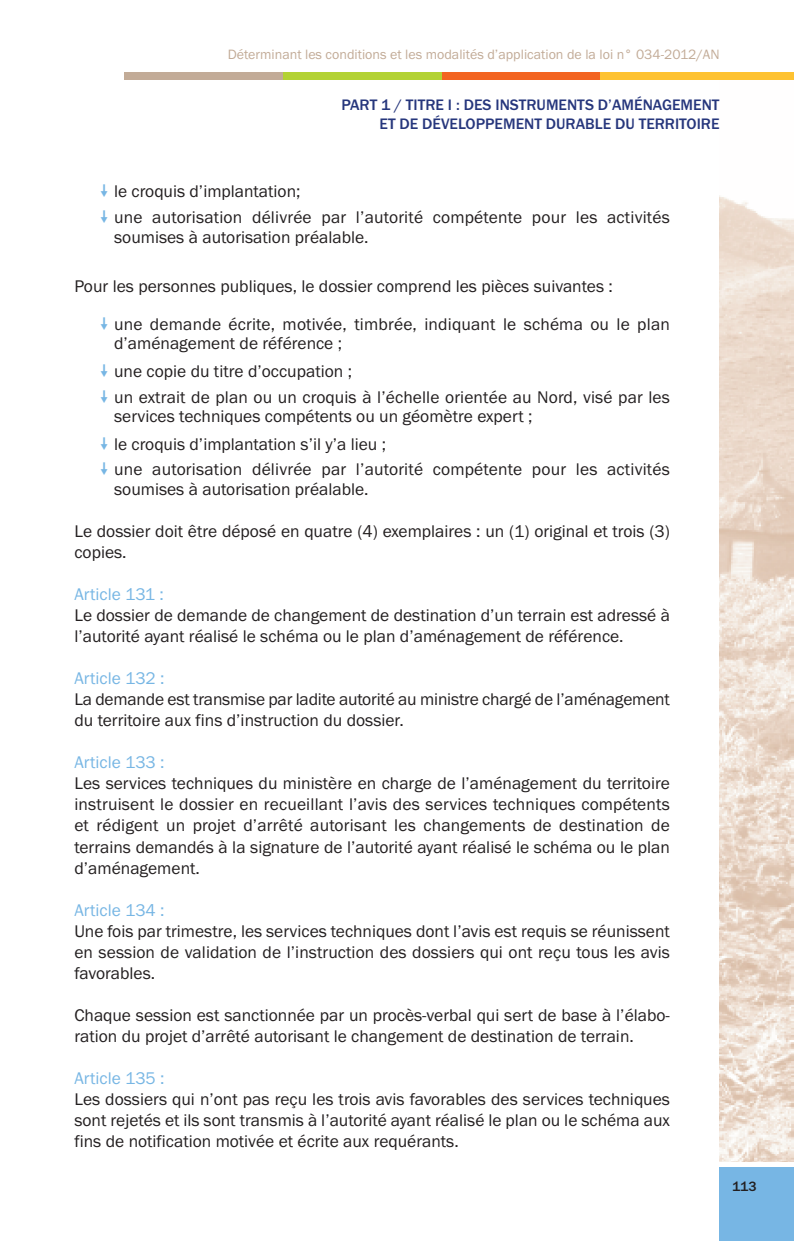
<style>
.page{position:relative;width:794px;height:1241px;background:#fff}
.page>*{position:absolute;margin:0;border:0;box-sizing:border-box;transform-origin:0 0}
.t1{font:17.5px/21px "Franklin Gothic";color:#231f20}
.t2{font:17.5px "Franklin Gothic";color:#77b6e4}
.t3{font:500 15.75px/18.9px "Franklin Gothic";color:#26367c;text-align:right}
.t4{font:14px "Franklin Gothic";color:#c2ab97}
.t5{font:500 14px "Franklin Gothic";color:#231f20}
</style>
<div class="page">
<img style="left:719px;top:79px;width:75px;height:1082px">
<div style="left:600px;top:72px;width:194px;height:7px;background:#fec231"></div>
<div style="left:441px;top:72px;width:159px;height:7px;background:#f36421"></div>
<div style="left:283px;top:72px;width:158px;height:7px;background:#b3d234"></div>
<div style="left:124px;top:72px;width:159px;height:7px;background:#c2ab97"></div>
<div style="left:719px;top:1166px;width:75px;height:74px;background:#77b6e4"></div>
<p class="t4" style="left:228px;top:46px;width:493px">Déterminant les conditions et les modalités d’application de la loi n° 034-2012/AN</p>
<p class="t3" style="left:341px;top:95px;width:380px">PART 1 / TITRE I : DES INSTRUMENTS D’AMÉNAGEMENT<br>ET DE DÉVELOPPEMENT DURABLE DU TERRITOIRE</p>
<p class="t1" style="left:114px;top:178px;width:557px;line-height:25.9px">le croquis d’implantation;<br>une autorisation délivrée par l’autorité compétente pour les activités</p>
<p class="t1" style="left:114px;top:226px;width:256px">soumises à autorisation préalable.</p>
<p class="t1" style="left:114px;top:268px;width:557px;line-height:37.1px;text-indent:-40px">Pour les personnes publiques, le dossier comprend les pièces suivantes :<br>une demande écrite, motivée, timbrée, indiquant le schéma ou le plan</p>
<p class="t1" style="left:114px;top:330px;width:557px;line-height:26.6px">d’aménagement de référence ;<br>une copie du titre d’occupation ;<br>un extrait de plan ou un croquis à l’échelle orientée au Nord, visé par les</p>
<p class="t1" style="left:114px;top:403px;width:557px;line-height:26.6px">services techniques compétents ou un géomètre expert ;<br>le croquis d’implantation s’il y’a lieu ;<br>une autorisation délivrée par l’autorité compétente pour les activités</p>
<p class="t1" style="left:114px;top:478px;width:256px">soumises à autorisation préalable.</p>
<p class="t1" style="left:74px;top:520px;width:597px">Le dossier doit être déposé en quatre (4) exemplaires : un (1) original et trois (3) copies.</p>
<p class="t2" style="left:74px;top:584px;width:91px">Article 131 :</p>
<p class="t1" style="left:74px;top:604px;width:597px">Le dossier de demande de changement de destination d’un terrain est adressé à l’autorité ayant réalisé le schéma ou le plan d’aménagement de référence.</p>
<p class="t2" style="left:74px;top:668px;width:92px">Article 132 :</p>
<p class="t1" style="left:74px;top:688px;width:597px">La demande est transmise par ladite autorité au ministre chargé de l’aménagement du territoire aux fins d’instruction du dossier.</p>
<p class="t2" style="left:74px;top:752px;width:92px">Article 133 :</p>
<p class="t1" style="left:74px;top:772px;width:597px;text-align:justify">Les services techniques du ministère en charge de l’aménagement du territoire instruisent le dossier en recueillant l’avis des services techniques compétents et rédigent un projet d’arrêté autorisant les changements de destination de terrains demandés à la signature de l’autorité ayant réalisé le schéma ou le plan d’aménagement.</p>
<p class="t2" style="left:74px;top:899px;width:92px">Article 134 :</p>
<p class="t1" style="left:74px;top:919px;width:597px;text-align:justify">Une fois par trimestre, les services techniques dont l’avis est requis se réunissent en session de validation de l’instruction des dossiers qui ont reçu tous les avis favorables.</p>
<p class="t1" style="left:74px;top:1003px;width:597px">Chaque session est sanctionnée par un procès-verbal qui sert de base à l’élabo&shy;ration du projet d’arrêté autorisant le changement de destination de terrain.</p>
<p class="t2" style="left:74px;top:1067px;width:92px">Article 135 :</p>
<p class="t1" style="left:74px;top:1087px;width:597px;text-align:justify">Les dossiers qui n’ont pas reçu les trois avis favorables des services techniques sont rejetés et ils sont transmis à l’autorité ayant réalisé le plan ou le schéma aux fins de notification motivée et écrite aux requérants.</p>
<p class="t5" style="left:732px;top:1177px;width:26px">113</p>
</div>
